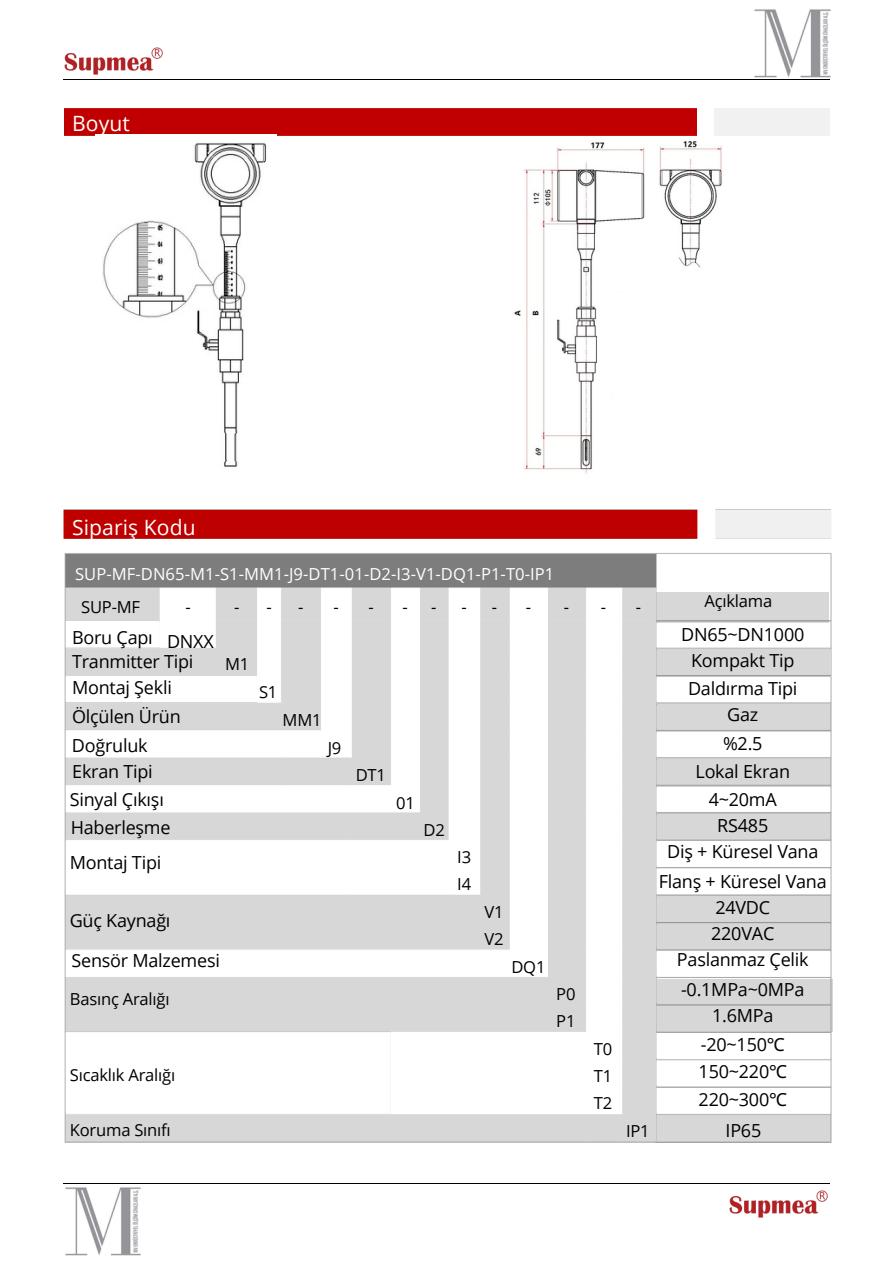
<style>
.page{position:relative;width:894px;height:1264px;background:#fff}
.page>*{position:absolute;margin:0;border:0;box-sizing:border-box;transform-origin:0 0}
.t1{font:21px "Open Sans";letter-spacing:.005em;color:#fff}
.t2{font:18px "Open Sans";letter-spacing:-.01em;color:#000}
.t3{font:16.5px/27px "Open Sans";letter-spacing:-.015em;color:#000}
.t4{font:16.5px "Open Sans";letter-spacing:.005em;color:#fff}
.s1{font-family:"Noto Sans"}
</style>
<div class="page">
<hr style="left:64px;top:79px;width:765px;height:1px;background:#000">
<hr style="left:64px;top:1183px;width:765px;height:1px;background:#000">
<img style="left:63px;top:47px;width:100px;height:33px">
<img style="left:729px;top:1190px;width:99px;height:28px">
<div style="left:64px;top:108px;width:632px;height:27px;background:#c00000"></div>
<img style="left:103px;top:142px;width:164px;height:325px">
<img style="left:63px;top:509px;width:770px;height:634px">
<img style="left:514px;top:141px;width:208px;height:332px">
<img style="left:754px;top:9px;width:77px;height:69px">
<img style="left:65px;top:1187px;width:76px;height:68px">
<p class="t1" style="left:72px;top:109px;width:59px">Boyut</p>
<p class="t1" style="left:72px;top:512px;width:125px">Sipariş Kodu</p>
<p class="t4" style="left:75px;top:562px;width:480px">SUP-MF-DN65-M1-S1-MM1-J9-DT1-01-D2-I3-V1-DQ1-P1-T0-IP1</p>
<p class="t3" style="left:81px;top:593px;width:60px">SUP-MF</p>
<p class="t3" style="left:185px;top:593px;width:7px">-</p>
<h1 class="t3" style="left:234px;top:593px;width:7px">-</h1>
<h2 class="t3" style="left:266px;top:593px;width:7px">-</h2>
<h2 class="t3" style="left:298px;top:593px;width:7px">-</h2>
<p class="t3" style="left:333px;top:593px;width:7px">-</p>
<p class="t3" style="left:368px;top:593px;width:7px">-</p>
<p class="t3" style="left:402px;top:593px;width:7px">-</p>
<p class="t3" style="left:431px;top:593px;width:7px">-</p>
<p class="t3" style="left:461px;top:593px;width:7px">-</p>
<p class="t3" style="left:491px;top:593px;width:7px">-</p>
<h2 class="t3" style="left:525px;top:593px;width:7px">-</h2>
<p class="t3" style="left:563px;top:593px;width:7px">-</p>
<p class="t3" style="left:600px;top:593px;width:7px">-</p>
<h2 class="t3" style="left:635px;top:593px;width:7px">-</h2>
<h2 class="t3" style="left:704px;top:587px;width:69px">Açıklama</h2>
<h2 class="t2" style="left:72px;top:624px;width:82px">Boru Çapı</h2>
<p class="t2" style="left:681px;top:621px;width:125px">DN65~DN1000</p>
<p class="t2" style="left:690px;top:647px;width:105px">Kompakt Tip</p>
<p class="t2" style="left:688px;top:676px;width:111px">Daldırma Tipi</p>
<h2 class="t2" style="left:727px;top:702px;width:33px">Gaz</h2>
<p class="t2" style="left:722px;top:730px;width:41px">%2.5</p>
<p class="t2" style="left:695px;top:758px;width:96px">Lokal Ekran</p>
<h2 class="t2" style="left:708px;top:787px;width:70px">4~20mA</h2>
<p class="t2" style="left:717px;top:813px;width:52px">RS485</p>
<p class="t2" style="left:667px;top:839px;width:153px">Diş + Küresel Vana</p>
<p class="t2" style="left:658px;top:869px;width:169px">Flanş + Küresel Vana</p>
<p class="t2" style="left:715px;top:895px;width:56px">24VDC</p>
<p class="t2" style="left:711px;top:921px;width:65px">220VAC</p>
<p class="t2" style="left:676px;top:947px;width:133px">Paslanmaz Çelik</p>
<h2 class="t2" style="left:680px;top:976px;width:125px">-0.1MPa~0MPa</h2>
<p class="t2" style="left:712px;top:1002px;width:63px">1.6MPa</p>
<p class="t2" style="left:700px;top:1032px;width:85px">-20~150<span class="s1">℃</span></p>
<h2 class="t2" style="left:698px;top:1058px;width:90px">150~220<span class="s1">℃</span></h2>
<h2 class="t2" style="left:698px;top:1086px;width:90px">220~300<span class="s1">℃</span></h2>
<p class="t2" style="left:725px;top:1117px;width:37px">IP65</p>
<h2 class="t2" style="left:167px;top:628px;width:48px">DNXX</h2>
<h2 class="t2" style="left:72px;top:649px;width:123px">Tranmitter Tipi</h2>
<p class="t2" style="left:72px;top:674px;width:101px">Montaj Şekli</p>
<h2 class="t2" style="left:72px;top:703px;width:110px">Ölçülen Ürün</h2>
<p class="t2" style="left:72px;top:733px;width:77px">Doğruluk</p>
<h2 class="t2" style="left:72px;top:759px;width:82px">Ekran Tipi</h2>
<p class="t2" style="left:70px;top:786px;width:96px">Sinyal Çıkışı</p>
<p class="t2" style="left:71px;top:814px;width:101px">Haberleşme</p>
<h2 class="t2" style="left:70px;top:849px;width:93px">Montaj Tipi</h2>
<h2 class="t2" style="left:70px;top:907px;width:102px">Güç Kaynağı</h2>
<p class="t2" style="left:71px;top:947px;width:150px">Sensör Malzemesi</p>
<p class="t3" style="left:225px;top:650px;width:26px">M1</p>
<p class="t3" style="left:259px;top:678px;width:20px">S1</p>
<p class="t3" style="left:282px;top:706px;width:40px">MM1</p>
<p class="t3" style="left:327px;top:734px;width:15px">J9</p>
<p class="t3" style="left:356px;top:761px;width:32px">DT1</p>
<p class="t3" style="left:396px;top:788px;width:20px">01</p>
<p class="t3" style="left:423px;top:816px;width:23px">D2</p>
<p class="t3" style="left:457px;top:843px;width:15px">I3<br>I4</p>
<p class="t3" style="left:484px;top:898px;width:21px">V1<br>V2</p>
<p class="t3" style="left:511px;top:952px;width:35px">DQ1</p>
<p class="t3" style="left:556px;top:980px;width:21px">P0<br>P1</p>
<p class="t3" style="left:70px;top:984px;width:101px">Basınç Aralığı</p>
<p class="t3" style="left:593px;top:1034px;width:20px;text-align:justify">T0<br>T1<br>T2</p>
<p class="t3" style="left:70px;top:1061px;width:107px">Sıcaklık Aralığı</p>
<h1 class="t3" style="left:70px;top:1116px;width:102px">Koruma Sınıfı</h1>
<h2 class="t3" style="left:626px;top:1116px;width:25px">IP1</h2>
</div>
